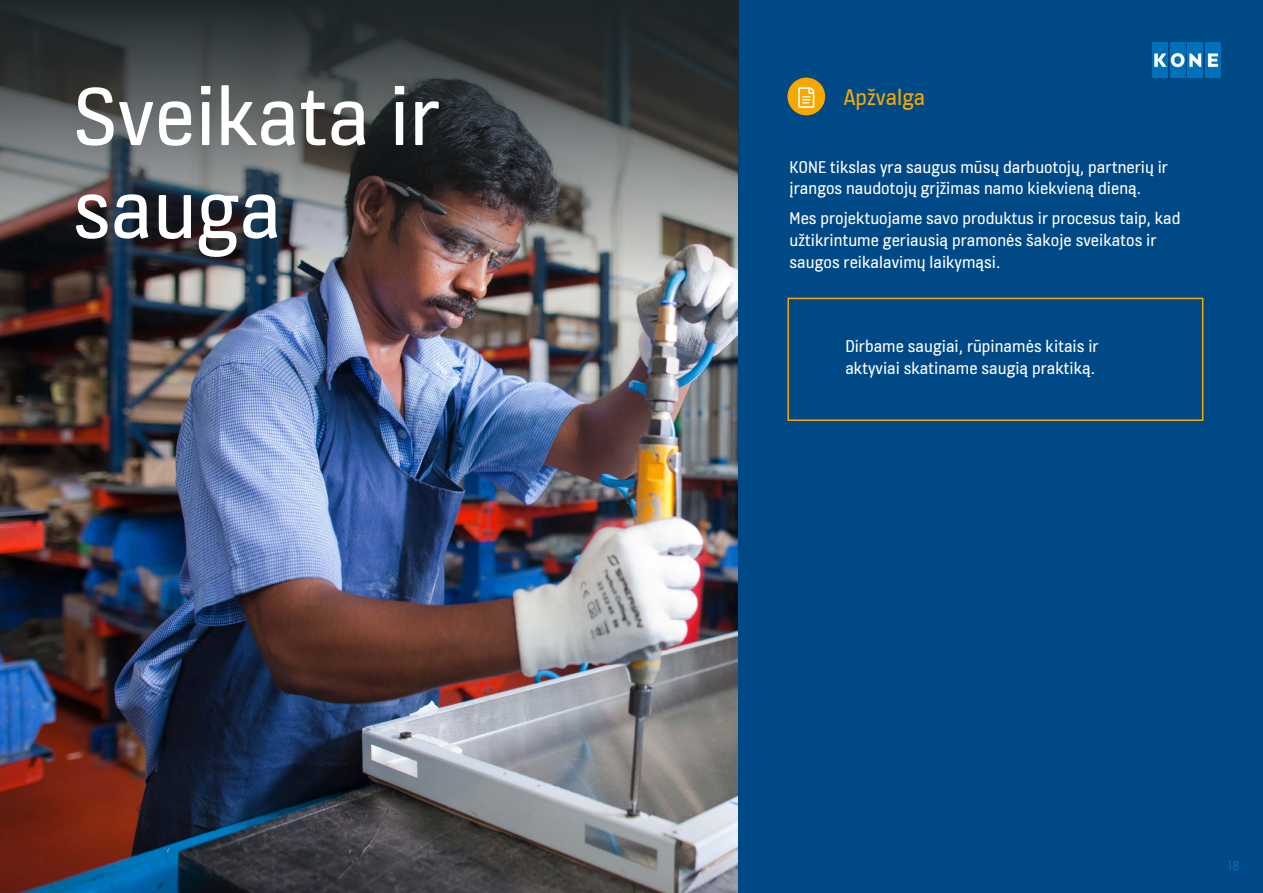
<style>
.page{position:relative;width:1263px;height:893px;background:#fff}
.page>*{position:absolute;margin:0;border:0;box-sizing:border-box;transform-origin:0 0}
.t1{font:88.5px/93px "KONE Information";color:#fff}
.t2{font:24px "KONE Information";color:#f6a800}
.t3{font:18px/21.6px "KONE Information";color:#fff}
.t4{font:13.5px "KONE Information";color:#0071b9}
</style>
<div class="page">
<img style="left:0;top:281px;width:738px;height:612px">
<div style="left:738px;top:0;width:525px;height:893px;background:#004987"></div>
<div style="left:787px;top:78px;width:38px;height:37px;background:#f6a800;border-radius:50%"></div>
<svg style="left:798px;top:87px;width:16px;height:21px"></svg>
<div style="left:787px;top:298px;width:416px;height:123px;border:2px solid #f6a800"></div>
<img style="left:0;top:0;width:738px;height:281px">
<img style="left:1152px;top:43px;width:68px;height:34px">
<h1 class="t1" style="left:73px;top:75px;width:368px">Sveikata ir sauga</h1>
<h2 class="t2" style="left:844px;top:80px;width:83px">Apžvalga</h2>
<p class="t3" style="left:790px;top:157px;width:380px">KONE tikslas yra saugus mūsų darbuotojų, partnerių ir įrangos naudotojų grįžimas namo kiekvieną dieną.</p>
<p class="t3" style="left:790px;top:209px;width:392px">Mes projektuojame savo produktus ir procesus taip, kad užtikrintume geriausią pramonės šakoje sveikatos ir saugos reikalavimų laikymąsi.</p>
<p class="t3" style="left:845px;top:336px;width:255px">Dirbame saugiai, rūpinamės kitais ir aktyviai skatiname saugią praktiką.</p>
<p class="t4" style="left:1228px;top:856px;width:13px">18</p>
</div>
